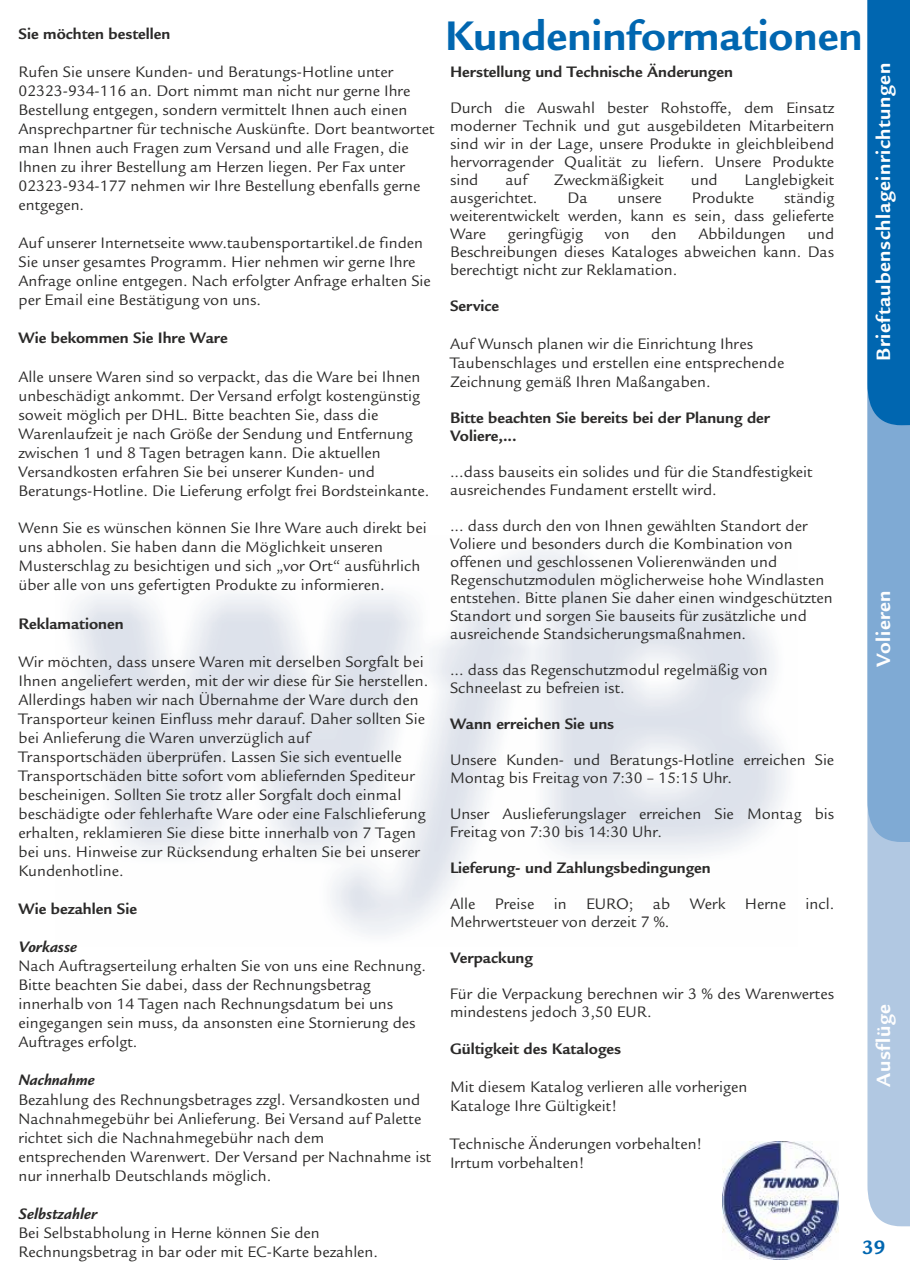
<style>
.page{position:relative;width:910px;height:1280px;background:#fff}
.page>*{position:absolute;margin:0;border:0;box-sizing:border-box;transform-origin:0 0}
.t1{font:700 45px "Legacy Sans";color:#0066b0}
.t2{font:700 21px "Legacy Sans";letter-spacing:.025em;color:#fefefe}
.t3{font:700 21px "Legacy Sans";color:#0066b0}
.t4{font:16.5px/19px "Legacy Sans";color:#2b2a29}
.t5{font:700 16.5px/18px "Legacy Sans";color:#2b2a29}
.t6{font:italic 700 16.5px "Legacy Sans";color:#2b2a29}
</style>
<div class="page">
<div style="left:867px;top:842px;width:43px;height:384px;background:#b1c8e2"></div>
<svg style="left:867px;top:0;width:43px;height:842px;background:#4189c2"></svg>
<img style="left:722px;top:1142px;width:117px;height:117px">
<p class="t5" style="left:19px;top:26px;width:153px">Sie möchten bestellen</p>
<h1 class="t1" style="left:445px;top:17px;width:419px">Kundeninformationen</h1>
<p class="t4" style="left:19px;top:64px;width:418px">Rufen Sie unsere Kunden- und Beratungs-Hotline unter 02323-934-116 an. Dort nimmt man nicht nur gerne Ihre Bestellung entgegen, sondern vermittelt Ihnen auch einen Ansprechpartner für technische Auskünfte. Dort beantwortet man Ihnen auch Fragen zum Versand und alle Fragen, die Ihnen zu ihrer Bestellung am Herzen liegen. Per Fax unter 02323-934-177 nehmen wir Ihre Bestellung ebenfalls gerne entgegen.</p>
<p class="t4" style="left:19px;top:235px;width:414px">Auf unserer Internetseite www.taubensportartikel.de finden Sie unser gesamtes Programm. Hier nehmen wir gerne Ihre Anfrage online entgegen. Nach erfolgter Anfrage erhalten Sie per Email eine Bestätigung von uns.</p>
<p class="t5" style="left:19px;top:331px;width:211px">Wie bekommen Sie Ihre Ware</p>
<p class="t4" style="left:19px;top:368px;width:412px">Alle unsere Waren sind so verpackt, das die Ware bei Ihnen unbeschädigt ankommt. Der Versand erfolgt kostengünstig soweit möglich per DHL. Bitte beachten Sie, dass die Warenlaufzeit je nach Größe der Sendung und Entfernung zwischen 1 und 8 Tagen betragen kann. Die aktuellen Versandkosten erfahren Sie bei unserer Kunden- und Beratungs-Hotline. Die Lieferung erfolgt frei Bordsteinkante.</p>
<p class="t4" style="left:19px;top:520px;width:410px">Wenn Sie es wünschen können Sie Ihre Ware auch direkt bei uns abholen. Sie haben dann die Möglichkeit unseren Musterschlag zu besichtigen und sich „vor Ort“ ausführlich über alle von uns gefertigten Produkte zu informieren.</p>
<p class="t5" style="left:19px;top:616px;width:107px">Reklamationen</p>
<p class="t4" style="left:19px;top:653px;width:411px">Wir möchten, dass unsere Waren mit derselben Sorgfalt bei Ihnen angeliefert werden, mit der wir diese für Sie herstellen.<br>Allerdings haben wir nach Übernahme der Ware durch den Transporteur keinen Einfluss mehr darauf. Daher sollten Sie bei Anlieferung die Waren unverzüglich auf Transportschäden überprüfen. Lassen Sie sich eventuelle Transportschäden bitte sofort vom abliefernden Spediteur bescheinigen. Sollten Sie trotz aller Sorgfalt doch einmal beschädigte oder fehlerhafte Ware oder eine Falschlieferung erhalten, reklamieren Sie diese bitte innerhalb von 7 Tagen bei uns. Hinweise zur Rücksendung erhalten Sie bei unserer Kundenhotline.</p>
<p class="t5" style="left:19px;top:901px;width:120px">Wie bezahlen Sie</p>
<p class="t6" style="left:19px;top:940px;width:60px">Vorkasse</p>
<p class="t4" style="left:19px;top:958px;width:409px">Nach Auftragserteilung erhalten Sie von uns eine Rechnung.<br>Bitte beachten Sie dabei, dass der Rechnungsbetrag innerhalb von 14 Tagen nach Rechnungsdatum bei uns eingegangen sein muss, da ansonsten eine Stornierung des Auftrages erfolgt.</p>
<p class="t6" style="left:19px;top:1073px;width:78px">Nachnahme</p>
<p class="t4" style="left:19px;top:1091px;width:414px">Bezahlung des Rechnungsbetrages zzgl. Versandkosten und Nachnahmegebühr bei Anlieferung. Bei Versand auf Palette richtet sich die Nachnahmegebühr nach dem entsprechenden Warenwert. Der Versand per Nachnahme ist nur innerhalb Deutschlands möglich.</p>
<p class="t6" style="left:19px;top:1207px;width:80px">Selbstzahler</p>
<p class="t4" style="left:19px;top:1224px;width:361px">Bei Selbstabholung in Herne können Sie den<br>Rechnungsbetrag in bar oder mit EC-Karte bezahlen.</p>
<p class="t5" style="left:450px;top:64px;width:284px">Herstellung und Technische Änderungen</p>
<p class="t4" style="left:450px;top:100px;width:386px;line-height:18px;text-align:justify">Durch die Auswahl bester Rohstoffe, dem Einsatz moderner Technik und gut ausgebildeten Mitarbeitern sind wir in der Lage, unsere Produkte in gleichbleibend hervorragender Qualität zu liefern. Unsere Produkte sind</p>
<p class="t2" style="left:875px;top:361px;width:300px;rotate:-90deg">Brieftaubenschlageinrichtungen</p>
<p class="t4" style="left:505px;top:172px;width:23px">auf</p>
<p class="t4" style="left:554px;top:172px;width:111px">Zweckmäßigkeit</p>
<p class="t4" style="left:691px;top:172px;width:28px">und</p>
<p class="t4" style="left:745px;top:172px;width:91px">Langlebigkeit</p>
<p class="t4" style="left:450px;top:190px;width:89px">ausgerichtet.</p>
<p class="t4" style="left:567px;top:190px;width:22px">Da</p>
<p class="t4" style="left:617px;top:190px;width:46px">unsere</p>
<p class="t4" style="left:692px;top:190px;width:64px">Produkte</p>
<p class="t4" style="left:450px;top:190px;width:386px;line-height:18px;text-align:justify;text-indent:334px">ständig weiterentwickelt werden, kann es sein, dass gelieferte Ware</p>
<p class="t4" style="left:508px;top:226px;width:77px">geringfügig</p>
<p class="t4" style="left:605px;top:226px;width:26px">von</p>
<p class="t4" style="left:651px;top:226px;width:27px">den</p>
<p class="t4" style="left:698px;top:226px;width:89px">Abbildungen</p>
<p class="t4" style="left:450px;top:226px;width:386px;line-height:18px;text-align:justify;text-indent:357px">und Beschreibungen dieses Kataloges abweichen kann. Das berechtigt nicht zur Reklamation.</p>
<p class="t5" style="left:450px;top:298px;width:51px">Service</p>
<p class="t4" style="left:450px;top:336px;width:336px">Auf Wunsch planen wir die Einrichtung Ihres<br>Taubenschlages und erstellen eine entsprechende<br>Zeichnung gemäß Ihren Maßangaben.</p>
<p class="t5" style="left:450px;top:410px;width:321px">Bitte beachten Sie bereits bei der Planung der<br>Voliere,...</p>
<p class="t4" style="left:450px;top:464px;width:364px;line-height:18px">...dass bauseits ein solides und für die Standfestigkeit ausreichendes Fundament erstellt wird.</p>
<p class="t4" style="left:450px;top:518px;width:384px;line-height:18px">... dass durch den von Ihnen gewählten Standort der Voliere und besonders durch die Kombination von offenen und geschlossenen Volierenwänden und Regenschutzmodulen möglicherweise hohe Windlasten entstehen. Bitte planen Sie daher einen windgeschützten Standort und sorgen Sie bauseits für zusätzliche und ausreichende Standsicherungsmaßnahmen.</p>
<p class="t4" style="left:450px;top:662px;width:319px;line-height:18px">... dass das Regenschutzmodul regelmäßig von<br>Schneelast zu befreien ist.</p>
<p class="t5" style="left:450px;top:716px;width:166px">Wann erreichen Sie uns</p>
<p class="t4" style="left:450px;top:752px;width:386px;line-height:18px">Unsere Kunden- und Beratungs-Hotline erreichen Sie<br>Montag bis Freitag von 7:30 – 15:15 Uhr.</p>
<p class="t4" style="left:450px;top:806px;width:386px;line-height:18px">Unser Auslieferungslager erreichen Sie Montag bis<br>Freitag von 7:30 bis 14:30 Uhr.</p>
<p class="t5" style="left:450px;top:860px;width:262px">Lieferung- und Zahlungsbedingungen</p>
<p class="t4" style="left:450px;top:896px;width:386px;line-height:18px">Alle Preise in EURO; ab Werk Herne incl.<br>Mehrwertsteuer von derzeit 7 %.</p>
<p class="t5" style="left:450px;top:950px;width:85px">Verpackung</p>
<p class="t4" style="left:450px;top:986px;width:386px;line-height:18px">Für die Verpackung berechnen wir 3 % des Warenwertes mindestens jedoch 3,50 EUR.</p>
<p class="t5" style="left:450px;top:1041px;width:173px">Gültigkeit des Kataloges</p>
<p class="t4" style="left:450px;top:1079px;width:299px">Mit diesem Katalog verlieren alle vorherigen<br>Kataloge Ihre Gültigkeit!</p>
<p class="t4" style="left:450px;top:1136px;width:254px">Technische Änderungen vorbehalten!<br>Irrtum vorbehalten!</p>
<p class="t2" style="left:875px;top:667px;width:78px;rotate:-90deg">Volieren</p>
<p class="t2" style="left:875px;top:1087px;width:84px;rotate:-90deg">Ausflüge</p>
<p class="t3" style="left:862px;top:1239px;width:25px">39</p>
</div>
